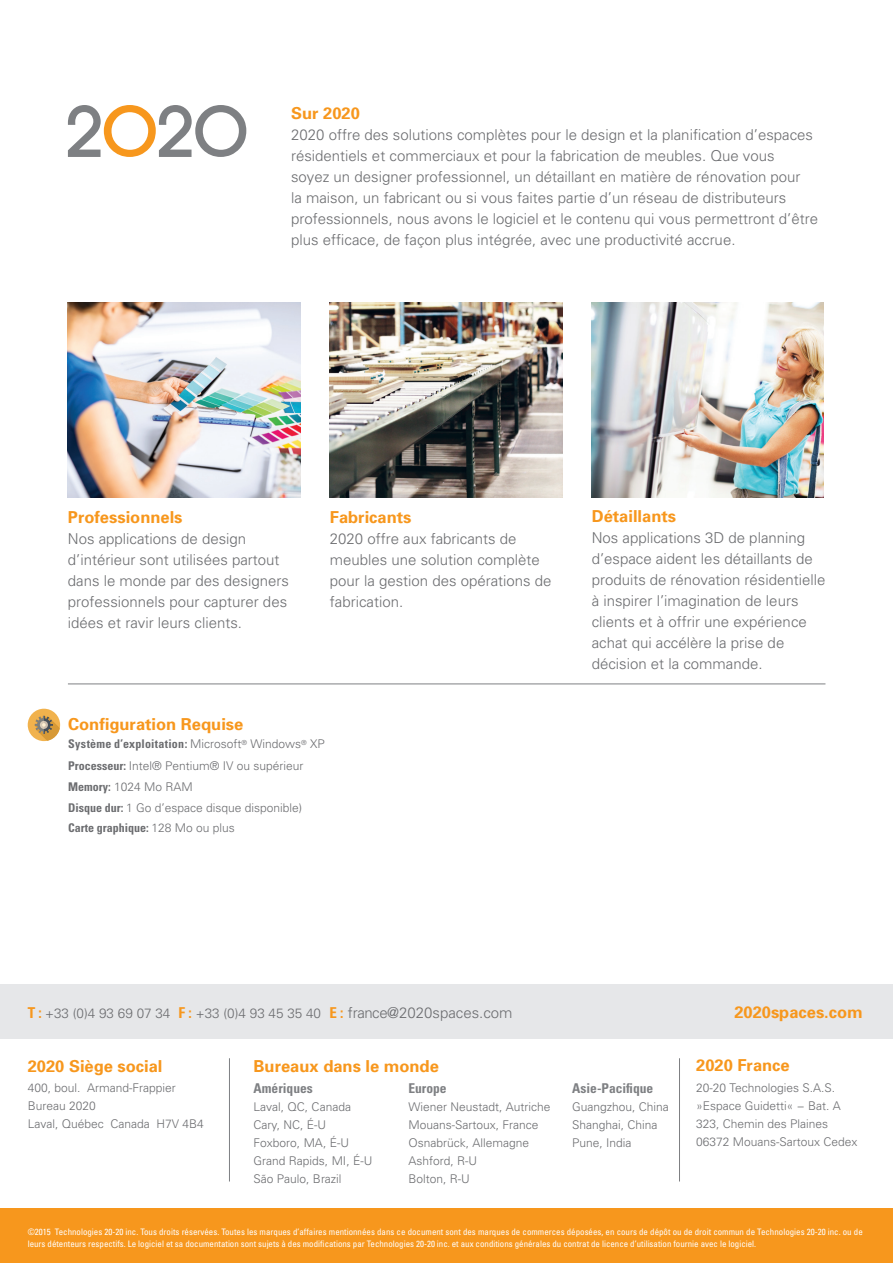
<style>
.page{position:relative;width:893px;height:1263px;background:#fff}
.page>*{position:absolute;margin:0;border:0;box-sizing:border-box;transform-origin:0 0}
.t1{font:700 16.5px "Univers";color:#f7971d}
.t2{font:300 15px/21px "Univers";color:#6c6d70}
.t3{font:300 13.5px "Univers";color:#6c6d70}
.t4{font:700 condensed 13.5px "Univers";color:#7e8083}
.t5{font:300 12px/18px "Univers";color:#6c6d70}
.t6{font:condensed 8.85px/12px "Univers";color:#fff}
.s1{font-weight:700;font-stretch:condensed}
.s2{font-weight:700;font-stretch:condensed;font-size:15px;color:#f7971d}
.s3{font-size:15px}
</style>
<div class="page">
<hr style="left:68px;top:683px;width:757px;height:1px;background:#7e8083">
<div style="left:28px;top:709px;width:32px;height:32px;background:#f1b24d;border-radius:50%"></div>
<svg style="left:35px;top:716px;width:25px;height:25px"></svg>
<svg style="left:68px;top:105px;width:178px;height:52px"></svg>
<img style="left:592px;top:303px;width:232px;height:194px">
<img style="left:68px;top:303px;width:232px;height:194px">
<img style="left:330px;top:303px;width:232px;height:194px">
<div style="left:0;top:1209px;width:893px;height:54px;background:#f7971d"></div>
<div style="left:0;top:984px;width:893px;height:54px;background:#e6e7e9"></div>
<hr style="left:229px;top:1058px;width:1px;height:123px;background:#7e8083">
<hr style="left:679px;top:1058px;width:1px;height:123px;background:#7e8083">
<p class="t1" style="left:291px;top:103px;width:70px">Sur 2020</p>
<p class="t2" style="left:291px;top:124px;width:528px">2020 offre des solutions complètes pour le design et la planification d’espaces résidentiels et commerciaux et pour la fabrication de meubles. Que vous<br>soyez un designer professionnel, un détaillant en matière de rénovation pour<br>la maison, un fabricant ou si vous faites partie d’un réseau de distributeurs professionnels, nous avons le logiciel et le contenu qui vous permettront d’être plus efficace, de façon plus intégrée, avec une productivité accrue.</p>
<p class="t1" style="left:68px;top:507px;width:116px">Professionnels</p>
<p class="t2" style="left:68px;top:528px;width:222px">Nos applications de design d’intérieur sont utilisées partout dans le monde par des designers professionnels pour capturer des idées et ravir leurs clients.</p>
<p class="t1" style="left:330px;top:507px;width:83px">Fabricants</p>
<p class="t2" style="left:330px;top:528px;width:223px">2020 offre aux fabricants de meubles une solution complète pour la gestion des opérations de fabrication.</p>
<p class="t1" style="left:68px;top:714px;width:177px">Configuration Requise</p>
<p class="t5" style="left:68px;top:734px;width:258px;line-height:21px"><span class="s1">Système d’exploitation:</span> Microsoft<sup>®</sup> Windows<sup>®</sup> XP <span class="s1">Processeur:</span> Intel® Pentium® IV ou supérieur <span class="s1">Memory:</span> 1024 Mo RAM<br><span class="s1">Disque dur:</span> 1 Go d’espace disque disponible)<br><span class="s1">Carte graphique:</span> 128 Mo ou plus</p>
<p class="t1" style="left:592px;top:506px;width:86px">Détaillants</p>
<p class="t2" style="left:592px;top:527px;width:235px">Nos applications 3D de planning d’espace aident les détaillants de produits de rénovation résidentielle à inspirer l’imagination de leurs clients et à offrir une expérience achat qui accélère la prise de décision et la commande.</p>
<p class="t3" style="left:28px;top:1005px;width:486px"><span class="s2">T :</span> +33 (0)4 93 69 07 34 <span class="s2">F :</span> +33 (0)4 93 45 35 40 <span class="s2">E :</span> <span class="s3">france@2020spaces.com</span></p>
<p class="t1" style="left:734px;top:1002px;width:130px">2020spaces.com</p>
<p class="t1" style="left:28px;top:1056px;width:136px">2020 Siège social</p>
<p class="t1" style="left:254px;top:1056px;width:187px">Bureaux dans le monde</p>
<p class="t4" style="left:408px;top:1079px;width:40px">Europe</p>
<p class="t5" style="left:408px;top:1097px;width:144px">Wiener Neustadt, Autriche<br>Mouans-Sartoux, France<br>Osnabrück, Allemagne<br>Ashford, R-U<br>Bolton, R-U</p>
<p class="t4" style="left:254px;top:1079px;width:61px">Amériques</p>
<p class="t5" style="left:254px;top:1097px;width:120px">Laval, QC, Canada<br>Cary, NC, É-U<br>Foxboro, MA, É-U<br>Grand Rapids, MI, É-U<br>São Paulo, Brazil</p>
<p class="t5" style="left:28px;top:1079px;width:178px">400, boul. Armand-Frappier<br>Bureau 2020<br>Laval, Québec Canada H7V 4B4</p>
<p class="t4" style="left:572px;top:1079px;width:82px">Asie-Pacifique</p>
<p class="t5" style="left:572px;top:1097px;width:98px">Guangzhou, China<br>Shanghai, China<br>Pune, India</p>
<p class="t1" style="left:696px;top:1055px;width:95px">2020 France</p>
<p class="t5" style="left:696px;top:1079px;width:163px">20-20 Technologies S.A.S. »Espace Guidetti« − Bat. A<br>323, Chemin des Plaines<br>06372 Mouans-Sartoux Cedex</p>
<p class="t6" style="left:28px;top:1226px;width:837px">©2015 Technologies 20-20 inc. Tous droits réservées. Toutes les marques d’affaires mentionnées dans ce document sont des marques de commerces déposées, en cours de dépôt ou de droit commun de Technologies 20-20 inc. ou de leurs détenteurs respectifs. Le logiciel et sa documentation sont sujets à des modifications par Technologies 20-20 inc. et aux conditions générales du contrat de licence d’utilisation fournie avec le logiciel.</p>
</div>
